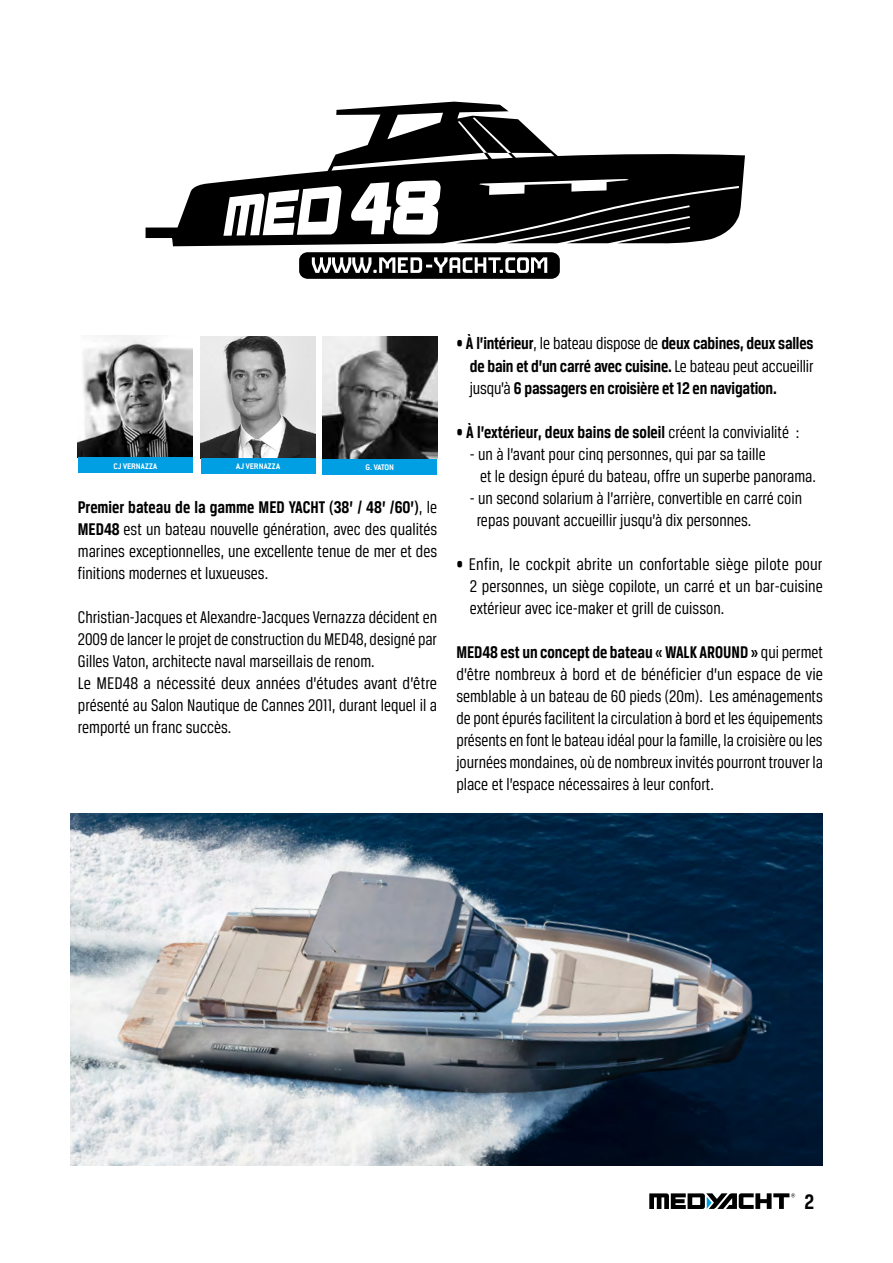
<style>
.page{position:relative;width:893px;height:1263px;background:#fff}
.page>*{position:absolute;margin:0;border:0;box-sizing:border-box;transform-origin:0 0}
.t1{font:700 22.35px "Breuer Condensed";color:#000}
.t2{font:18px/22px "Breuer Condensed";color:#000;text-align:justify}
.t3{font:700 18px/22px "Breuer Condensed";letter-spacing:-.01em;color:#000;text-align:justify}
.t4{font:700 8.85px "Conduit ITC";color:#fff}
.s1{font-weight:700}
.s2{font-weight:400}
</style>
<div class="page">
<svg style="left:649px;top:1193px;width:146px;height:16px"></svg>
<img style="left:70px;top:814px;width:753px;height:352px">
<img style="left:78px;top:336px;width:115px;height:122px">
<img style="left:322px;top:337px;width:115px;height:122px">
<img style="left:201px;top:336px;width:114px;height:122px">
<div style="left:78px;top:458px;width:115px;height:15px;background:#009fe3"></div>
<div style="left:322px;top:459px;width:115px;height:15px;background:#009fe3"></div>
<div style="left:201px;top:458px;width:114px;height:15px;background:#009fe3"></div>
<svg style="left:299px;top:252px;width:261px;height:27px"></svg>
<svg style="left:146px;top:102px;width:599px;height:144px"></svg>
<p class="t4" style="left:113px;top:461px;width:45px">CJ VERNAZZA</p>
<p class="t4" style="left:236px;top:461px;width:45px">AJ VERNAZZA</p>
<p class="t4" style="left:365px;top:462px;width:30px">G. VATON</p>
<p class="t2" style="left:78px;top:495px;width:361px"><span class="s1">Premier bateau de la gamme MED YACHT (38’ / 48’ /60’)</span>, le <span class="s1">MED48</span> est un bateau nouvelle génération, avec des qualités marines exceptionnelles, une excellente tenue de mer et des finitions modernes et luxueuses.</p>
<p class="t2" style="left:78px;top:606px;width:361px;text-align:left">Christian-Jacques et Alexandre-Jacques Vernazza décident en 2009 de lancer le projet de construction du MED48, designé par Gilles Vaton, architecte naval marseillais de renom.<br>Le MED48 a nécessité deux années d’études avant d’être présenté au Salon Nautique de Cannes 2011, durant lequel il a remporté un franc succès.</p>
<p class="t3" style="left:470px;top:332px;width:345px;text-indent:-14px"><span class="s2">•</span> À l’intérieur<span class="s2">, le bateau dispose de</span> deux cabines, deux salles de bain et d’un carré avec cuisine. <span class="s2">Le bateau peut accueillir jusqu’à</span> 6 passagers en croisière et 12 en navigation.</p>
<p class="t3" style="left:456px;top:421px;width:345px"><span class="s2">•</span> À l’extérieur, deux bains de soleil <span class="s2">créent la convivialité :</span></p>
<p class="t2" style="left:480px;top:443px;width:337px;text-indent:-10px">- un à l’avant pour cinq personnes, qui par sa taille<br>et le design épuré du bateau, offre un superbe panorama.</p>
<p class="t2" style="left:477px;top:487px;width:327px;text-indent:-7px">- un second solarium à l’arrière, convertible en carré coin repas pouvant accueillir jusqu’à dix personnes.</p>
<p class="t2" style="left:470px;top:553px;width:354px;text-indent:-14px">• Enfin, le cockpit abrite un confortable siège pilote pour 2 personnes, un siège copilote, un carré et un bar-cuisine extérieur avec ice-maker et grill de cuisson.</p>
<p class="t2" style="left:456px;top:641px;width:368px"><span class="s1">MED48 est un concept de bateau « WALK AROUND »</span> qui permet d’être nombreux à bord et de bénéficier d’un espace de vie semblable à un bateau de 60 pieds (20m). Les aménagements de pont épurés facilitent la circulation à bord et les équipements présents en font le bateau idéal pour la famille, la croisière ou les journées mondaines, où de nombreux invités pourront trouver la place et l’espace nécessaires à leur confort.</p>
<p class="t1" style="left:804px;top:1189px;width:11px">2</p>
</div>
